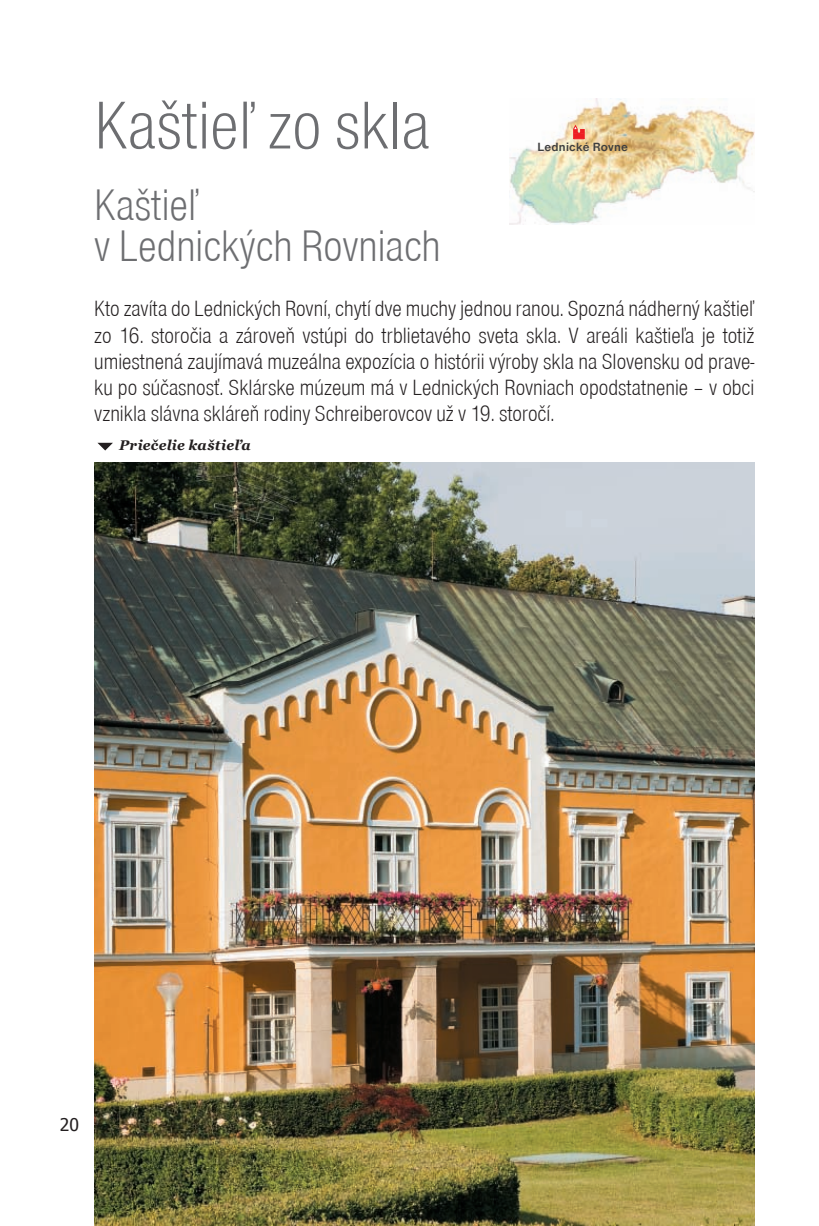
<style>
.page{position:relative;width:819px;height:1226px;background:#fff}
.page>*{position:absolute;margin:0;border:0;box-sizing:border-box;transform-origin:0 0}
.t1{font:300 condensed 70px "Nimbus Sans DEE";color:#6d6e71}
.t2{font:300 condensed 45.5px/40.2px "Nimbus Sans DEE";color:#6d6e71}
.t3{font:300 condensed 22.75px/26.2px "Nimbus Sans DEE";color:#231f20;text-align:justify}
.t4{font:17.5px "Tahoma";color:#231f20}
.t5{font:italic 700 14px "Georgia";letter-spacing:.01em;color:#231f20}
.t6{font:700 12.25px "Nimbus Sans DEE";letter-spacing:.025em;color:#3e3e3f}
</style>
<div class="page">
<img style="left:94px;top:462px;width:660px;height:763px">
<svg style="left:97px;top:442px;width:16px;height:8px"></svg>
<img style="left:509px;top:99px;width:245px;height:126px">
<svg style="left:573px;top:125px;width:12px;height:14px"></svg>
<h1 class="t1" style="left:94px;top:87px;width:337px">Kaštieľ zo skla</h1>
<h2 class="t2" style="left:94px;top:186px;width:348px">Kaštieľ<br>v Lednických Rovniach</h2>
<p class="t3" style="left:94px;top:296px;width:661px">Kto zavíta do Lednických Rovní, chytí dve muchy jednou ranou. Spozná nádherný kaštieľ zo 16. storočia a zároveň vstúpi do trblietavého sveta skla. V areáli kaštieľa je totiž umiestnená zaujímavá muzeálna expozícia o histórii výroby skla na Slovensku od prave&shy;ku po súčasnosť. Sklárske múzeum má v Lednických Rovniach opodstatnenie – v obci vznikla slávna skláreň rodiny Schreiberovcov už v 19. storočí.</p>
<p class="t5" style="left:119px;top:437px;width:133px">Priečelie kaštieľa</p>
<p class="t6" style="left:537px;top:140px;width:92px">Lednické Rovne</p>
<p class="t4" style="left:60px;top:1113px;width:21px">20</p>
</div>
